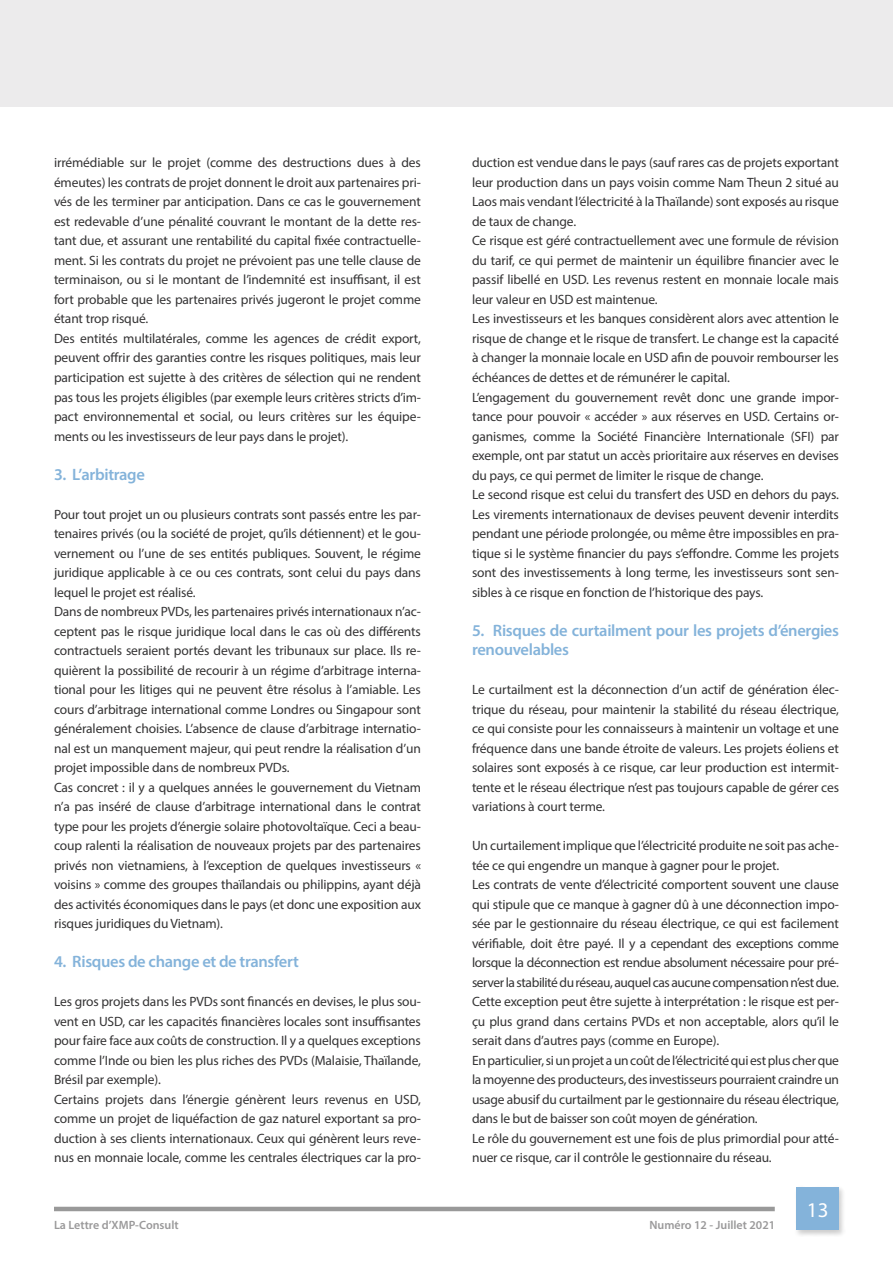
<style>
.page{position:relative;width:893px;height:1263px;background:#fff}
.page>*{position:absolute;margin:0;border:0;box-sizing:border-box;transform-origin:0 0}
.t1{font:21px "Myriad Pro";color:#fff}
.t2{font:600 16.5px/19.5px "Myriad Pro";letter-spacing:-.02em;color:#84b3da}
.t3{font:13.5px/19.5px "Myriad Pro";letter-spacing:-.01em;color:#343334;text-align:justify}
.t4{font:600 12px "Myriad Pro";color:#9a999a}
</style>
<div class="page">
<hr style="left:54px;top:1207px;width:721px;height:4px;background:#999">
<div style="left:794px;top:1185px;width:52px;height:52px;background:#000;opacity:.2"></div>
<div style="left:796px;top:1188px;width:43px;height:42px;background:#84b3da"></div>
<div style="left:0;top:0;width:893px;height:106px;background:#ecebec"></div>
<p class="t3" style="left:54px;top:153px;width:368px">irrémédiable sur le projet (comme des destructions dues à des émeutes) les contrats de projet donnent le droit aux partenaires pri&shy;vés de les terminer par anticipation. Dans ce cas le gouvernement est redevable d’une pénalité couvrant le montant de la dette res&shy;tant due, et assurant une rentabilité du capital fixée contractuelle&shy;ment. Si les contrats du projet ne prévoient pas une telle clause de terminaison, ou si le montant de l’indemnité est insuffisant, il est fort probable que les partenaires privés jugeront le projet comme étant trop risqué.</p>
<p class="t3" style="left:54px;top:328px;width:368px">Des entités multilatérales, comme les agences de crédit export, peuvent offrir des garanties contre les risques politiques, mais leur participation est sujette à des critères de sélection qui ne rendent pas tous les projets éligibles (par exemple leurs critères stricts d’im&shy;pact environnemental et social, ou leurs critères sur les équipe&shy;ments ou les investisseurs de leur pays dans le projet).</p>
<p class="t2" style="left:54px;top:464px;width:92px">3. L’arbitrage</p>
<p class="t3" style="left:54px;top:504px;width:368px">Pour tout projet un ou plusieurs contrats sont passés entre les par&shy;tenaires privés (ou la société de projet, qu’ils détiennent) et le gou&shy;vernement ou l’une de ses entités publiques. Souvent, le régime juridique applicable à ce ou ces contrats, sont celui du pays dans lequel le projet est réalisé.</p>
<p class="t3" style="left:54px;top:601px;width:368px">Dans de nombreux PVDs, les partenaires privés internationaux n’ac&shy;ceptent pas le risque juridique local dans le cas où des différents contractuels seraient portés devant les tribunaux sur place. Ils re&shy;quièrent la possibilité de recourir à un régime d’arbitrage interna&shy;tional pour les litiges qui ne peuvent être résolus à l’amiable. Les cours d’arbitrage international comme Londres ou Singapour sont généralement choisies. L’absence de clause d’arbitrage internatio&shy;nal est un manquement majeur, qui peut rendre la réalisation d’un projet impossible dans de nombreux PVDs.</p>
<p class="t3" style="left:54px;top:777px;width:368px">Cas concret : il y a quelques années le gouvernement du Vietnam n’a pas inséré de clause d’arbitrage international dans le contrat type pour les projets d’énergie solaire photovoltaïque. Ceci a beau&shy;coup ralenti la réalisation de nouveaux projets par des partenaires privés non vietnamiens, à l’exception de quelques investisseurs « voisins » comme des groupes thaïlandais ou philippins, ayant déjà des activités économiques dans le pays (et donc une exposition aux risques juridiques du Vietnam).</p>
<p class="t2" style="left:54px;top:951px;width:246px">4. Risques de change et de transfert</p>
<p class="t3" style="left:54px;top:991px;width:368px">Les gros projets dans les PVDs sont financés en devises, le plus sou&shy;vent en USD, car les capacités financières locales sont insuffisantes pour faire face aux coûts de construction. Il y a quelques exceptions comme l’Inde ou bien les plus riches des PVDs (Malaisie, Thaïlande, Brésil par exemple).</p>
<p class="t3" style="left:54px;top:1089px;width:368px">Certains projets dans l’énergie génèrent leurs revenus en USD, comme un projet de liquéfaction de gaz naturel exportant sa pro&shy;duction à ses clients internationaux. Ceux qui génèrent leurs reve&shy;nus en monnaie locale, comme les centrales électriques car la pro-</p>
<p class="t3" style="left:472px;top:153px;width:368px">duction est vendue dans le pays (sauf rares cas de projets exportant leur production dans un pays voisin comme Nam Theun 2 situé au Laos mais vendant l’électricité à la Thaïlande) sont exposés au risque de taux de change.</p>
<p class="t3" style="left:472px;top:231px;width:368px">Ce risque est géré contractuellement avec une formule de révision du tarif, ce qui permet de maintenir un équilibre financier avec le passif libellé en USD. Les revenus restent en monnaie locale mais leur valeur en USD est maintenue.</p>
<p class="t3" style="left:472px;top:309px;width:368px">Les investisseurs et les banques considèrent alors avec attention le risque de change et le risque de transfert. Le change est la capacité à changer la monnaie locale en USD afin de pouvoir rembourser les échéances de dettes et de rémunérer le capital.</p>
<p class="t3" style="left:472px;top:387px;width:368px">L’engagement du gouvernement revêt donc une grande impor&shy;tance pour pouvoir « accéder » aux réserves en USD. Certains or&shy;ganismes, comme la Société Financière Internationale (SFI) par exemple, ont par statut un accès prioritaire aux réserves en devises du pays, ce qui permet de limiter le risque de change.</p>
<p class="t3" style="left:472px;top:484px;width:368px">Le second risque est celui du transfert des USD en dehors du pays.<br>Les virements internationaux de devises peuvent devenir interdits pendant une période prolongée, ou même être impossibles en pra&shy;tique si le système financier du pays s’effondre. Comme les projets sont des investissements à long terme, les investisseurs sont sen&shy;sibles à ce risque en fonction de l’historique des pays.</p>
<p class="t2" style="left:472px;top:620px;width:368px">5. Risques de curtailment pour les projets d’énergies renouvelables</p>
<p class="t3" style="left:472px;top:679px;width:368px">Le curtailment est la déconnection d’un actif de génération élec&shy;trique du réseau, pour maintenir la stabilité du réseau électrique, ce qui consiste pour les connaisseurs à maintenir un voltage et une fréquence dans une bande étroite de valeurs. Les projets éoliens et solaires sont exposés à ce risque, car leur production est intermit&shy;tente et le réseau électrique n’est pas toujours capable de gérer ces variations à court terme.</p>
<p class="t3" style="left:472px;top:835px;width:368px">Un curtailement implique que l’électricité produite ne soit pas ache&shy;tée ce qui engendre un manque à gagner pour le projet.</p>
<p class="t3" style="left:472px;top:874px;width:368px">Les contrats de vente d’électricité comportent souvent une clause qui stipule que ce manque à gagner dû à une déconnection impo&shy;sée par le gestionnaire du réseau électrique, ce qui est facilement vérifiable, doit être payé. Il y a cependant des exceptions comme lorsque la déconnection est rendue absolument nécessaire pour pré&shy;server la stabilité du réseau, auquel cas aucune compensation n’est due.</p>
<p class="t3" style="left:472px;top:991px;width:368px">Cette exception peut être sujette à interprétation : le risque est per&shy;çu plus grand dans certains PVDs et non acceptable, alors qu’il le serait dans d’autres pays (comme en Europe).</p>
<p class="t3" style="left:472px;top:1050px;width:368px">En particulier, si un projet a un coût de l’électricité qui est plus cher que la moyenne des producteurs, des investisseurs pourraient craindre un usage abusif du curtailment par le gestionnaire du réseau électrique, dans le but de baisser son coût moyen de génération.</p>
<p class="t3" style="left:472px;top:1128px;width:368px">Le rôle du gouvernement est une fois de plus primordial pour atté&shy;nuer ce risque, car il contrôle le gestionnaire du réseau.</p>
<p class="t1" style="left:807px;top:1197px;width:23px">13</p>
<p class="t4" style="left:54px;top:1217px;width:126px">La Lettre d’XMP-Consult</p>
<p class="t4" style="left:649px;top:1217px;width:127px">Numéro 12 - Juillet 2021</p>
</div>
